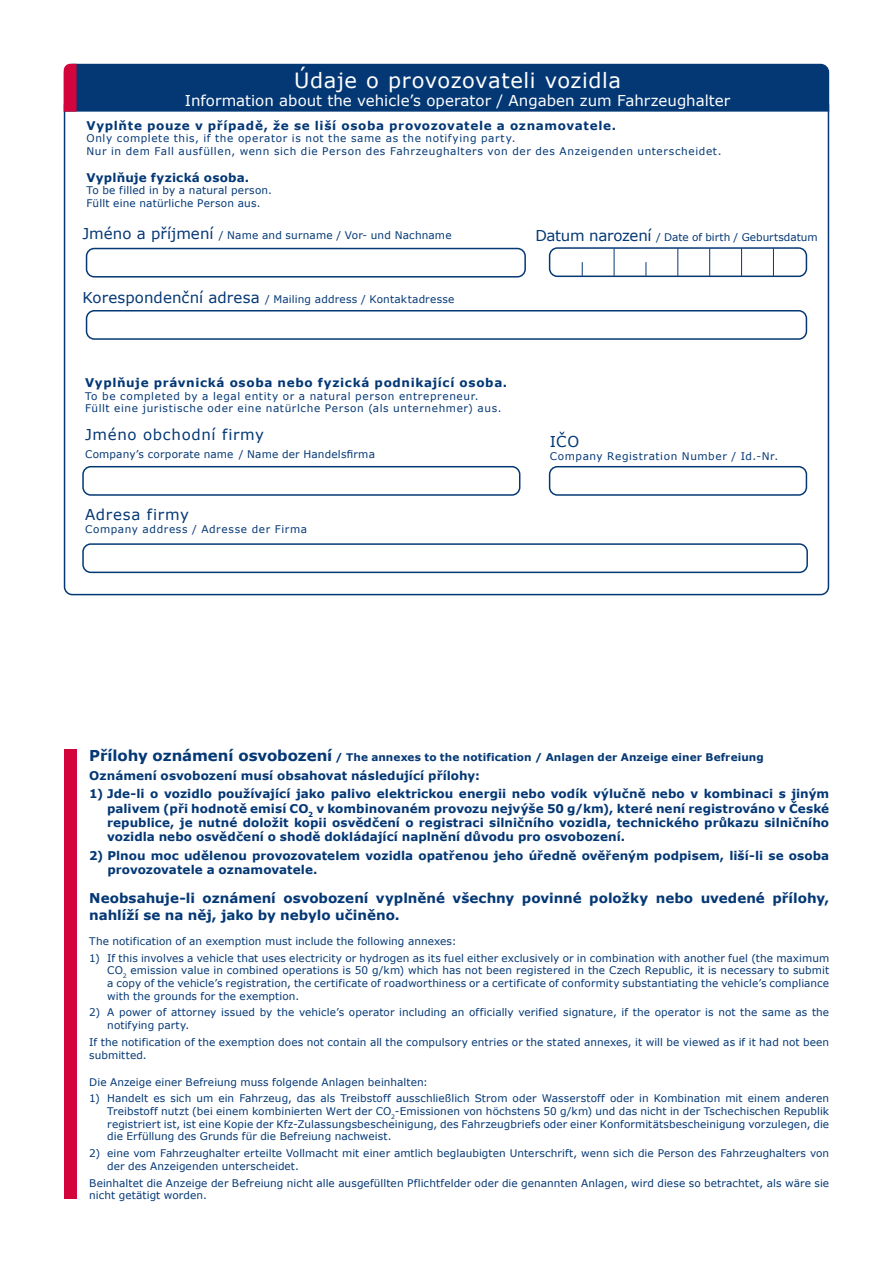
<style>
.page{position:relative;width:893px;height:1263px;background:#fff}
.page>*{position:absolute;margin:0;border:0;box-sizing:border-box;transform-origin:0 0}
.t1{font:21px "Verdana";letter-spacing:.025em;color:#fff}
.t2{font:15px "Verdana";color:#fff}
.t3{font:15px "Verdana";letter-spacing:.045em;color:#043875}
.t4{font:700 13.5px/16.2px "Verdana";color:#043875}
.t5{font:700 12px/14.4px "Verdana";letter-spacing:.01em;color:#043875;text-align:justify}
.t6{font:700 12px "Verdana";letter-spacing:.055em;color:#043875}
.t7{font:10.5px/12.6px "Verdana";letter-spacing:.01em;color:#043875}
.t8{font:10.5px/12.6px "Verdana";letter-spacing:.06em;color:#043875}
.t9{font:700 10.5px "Verdana";letter-spacing:.01em;color:#043875}
.t10{font:10.5px "Verdana";letter-spacing:.055em;color:#043875}
.s1{font-size:15px}
</style>
<div class="page">
<svg style="left:63px;top:103px;width:767px;height:493px"></svg>
<div style="left:64px;top:64px;width:765px;height:48px;background:#043875"></div>
<div style="left:549px;top:247px;width:258px;height:30px;border:2px solid #043875;border-radius:8px"></div>
<svg style="left:582px;top:262px;width:1px;height:14px"></svg>
<svg style="left:614px;top:248px;width:1px;height:28px"></svg>
<svg style="left:646px;top:262px;width:1px;height:14px"></svg>
<svg style="left:677px;top:248px;width:1px;height:28px"></svg>
<svg style="left:709px;top:248px;width:1px;height:28px"></svg>
<svg style="left:741px;top:248px;width:1px;height:28px"></svg>
<svg style="left:773px;top:248px;width:1px;height:28px"></svg>
<div style="left:549px;top:466px;width:258px;height:30px;border:2px solid #043875;border-radius:8px"></div>
<div style="left:64px;top:749px;width:13px;height:450px;background:#d3043b"></div>
<div style="left:82px;top:466px;width:438px;height:30px;border:2px solid #043875;border-radius:8px"></div>
<div style="left:82px;top:543px;width:726px;height:30px;border:2px solid #043875;border-radius:8px"></div>
<div style="left:86px;top:248px;width:440px;height:30px;border:2px solid #043875;border-radius:8px"></div>
<div style="left:86px;top:310px;width:721px;height:30px;border:2px solid #043875;border-radius:8px"></div>
<h1 class="t1" style="left:294px;top:67px;width:329px">Údaje o provozovateli vozidla</h1>
<h2 class="t2" style="left:185px;top:91px;width:547px">Information about the vehicle’s operator / Angaben zum Fahrzeughalter</h2>
<p class="t6" style="left:87px;top:118px;width:531px">Vyplňte pouze v případě, že se liší osoba provozovatele a oznamovatele.</p>
<p class="t8" style="left:87px;top:132px;width:636px">Only complete this, if the operator is not the same as the notifying party.<br>Nur in dem Fall ausfüllen, wenn sich die Person des Fahrzeughalters von der des Anzeigenden unterscheidet.</p>
<p class="t5" style="left:87px;top:170px;width:164px">Vyplňuje fyzická osoba.</p>
<p class="t7" style="left:87px;top:185px;width:187px">To be filled in by a natural person.<br>Füllt eine natürliche Person aus.</p>
<p class="t7" style="left:82px;top:229px;width:371px"><span class="s1">Jméno a příjmení</span> / Name and surname / Vor- und Nachname</p>
<p class="t7" style="left:535px;top:231px;width:284px"><span class="s1">Datum narození</span> / Date of birth / Geburtsdatum</p>
<p class="t7" style="left:82px;top:293px;width:373px"><span class="s1">Korespondenční adresa</span> / Mailing address / Kontaktadresse</p>
<p class="t6" style="left:85px;top:375px;width:424px">Vyplňuje právnická osoba nebo fyzická podnikající osoba.</p>
<p class="t8" style="left:85px;top:390px;width:418px">To be completed by a legal entity or a natural person entrepreneur.<br>Füllt eine juristische oder eine natürlche Person (als unternehmer) aus.</p>
<h2 class="t3" style="left:85px;top:425px;width:181px">Jméno obchodní firmy</h2>
<p class="t7" style="left:85px;top:448px;width:291px">Company’s corporate name / Name der Handelsfirma</p>
<h2 class="t3" style="left:85px;top:505px;width:105px">Adresa firmy</h2>
<p class="t8" style="left:85px;top:523px;width:224px">Company address / Adresse der Firma</p>
<h2 class="t3" style="left:550px;top:432px;width:31px">IČO</h2>
<p class="t10" style="left:550px;top:450px;width:230px">Company Registration Number / Id.-Nr.</p>
<p class="t9" style="left:89px;top:750px;width:676px"><span class="s1">Přílohy oznámení osvobození</span> / The annexes to the notification / Anlagen der Anzeige einer Befreiung</p>
<p class="t5" style="left:89px;top:768px;width:392px">Oznámení osvobození musí obsahovat následující přílohy:</p>
<p class="t5" style="left:107px;top:787px;width:724px;text-indent:-18px">1) Jde-li o vozidlo používající jako palivo elektrickou energii nebo vodík výlučně nebo v kombinaci s jiným palivem (při hodnotě emisí CO<sub>2</sub> v kombinovaném provozu nejvýše 50 g/km), které není registrováno v České republice, je nutné doložit kopii osvědčení o registraci silničního vozidla, technického průkazu silničního vozidla nebo osvědčení o shodě dokládající naplnění důvodu pro osvobození.</p>
<p class="t5" style="left:107px;top:848px;width:723px;text-indent:-18px">2) Plnou moc udělenou provozovatelem vozidla opatřenou jeho úředně ověřeným podpisem, liší-li se osoba provozovatele a oznamovatele.</p>
<p class="t4" style="left:89px;top:890px;width:741px">Neobsahuje-li oznámení osvobození vyplněné všechny povinné položky nebo uvedené přílohy, nahlíží se na něj, jako by nebylo učiněno.</p>
<p class="t7" style="left:89px;top:935px;width:369px">The notification of an exemption must include the following annexes:</p>
<p class="t7" style="left:107px;top:952px;width:723px;text-align:justify;text-indent:-18px">1) If this involves a vehicle that uses electricity or hydrogen as its fuel either exclusively or in combination with another fuel (the maximum CO<sub>2</sub> emission value in combined operations is 50 g/km) which has not been registered in the Czech Republic, it is necessary to submit a copy of the vehicle’s registration, the certificate of roadworthiness or a certificate of conformity substantiating the vehicle’s compliance with the grounds for the exemption.</p>
<p class="t7" style="left:107px;top:1006px;width:723px;text-indent:-18px">2) A power of attorney issued by the vehicle’s operator including an officially verified signature, if the operator is not the same as the notifying party.</p>
<p class="t7" style="left:89px;top:1036px;width:741px">If the notification of the exemption does not contain all the compulsory entries or the stated annexes, it will be viewed as if it had not been submitted.</p>
<p class="t7" style="left:89px;top:1076px;width:340px">Die Anzeige einer Befreiung muss folgende Anlagen beinhalten:</p>
<p class="t7" style="left:107px;top:1092px;width:723px;text-align:justify;text-indent:-18px">1) Handelt es sich um ein Fahrzeug, das als Treibstoff ausschließlich Strom oder Wasserstoff oder in Kombination mit einem anderen Treibstoff nutzt (bei einem kombinierten Wert der CO<sub>2</sub>-Emissionen von höchstens 50 g/km) und das nicht in der Tschechischen Republik registriert ist, ist eine Kopie der Kfz-Zulassungsbescheinigung, des Fahrzeugbriefs oder einer Konformitätsbescheinigung vorzulegen, die die Erfüllung des Grunds für die Befreiung nachweist.</p>
<p class="t7" style="left:107px;top:1147px;width:723px;text-indent:-18px">2) eine vom Fahrzeughalter erteilte Vollmacht mit einer amtlich beglaubigten Unterschrift, wenn sich die Person des Fahrzeughalters von der des Anzeigenden unterscheidet.</p>
<p class="t7" style="left:89px;top:1176px;width:741px">Beinhaltet die Anzeige der Befreiung nicht alle ausgefüllten Pflichtfelder oder die genannten Anlagen, wird diese so betrachtet, als wäre sie nicht getätigt worden.</p>
</div>
